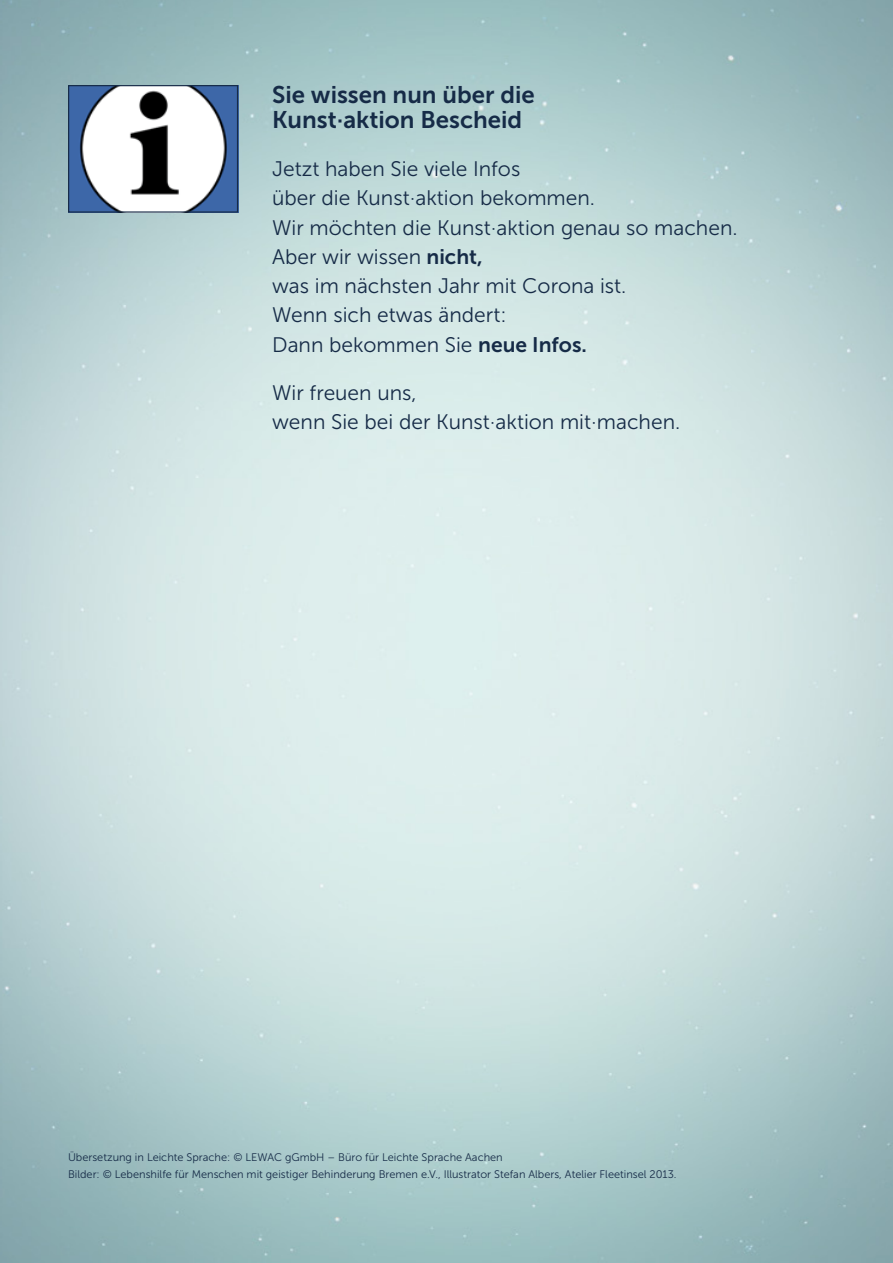
<style>
.page{position:relative;width:893px;height:1263px;background:#fff}
.page>*{position:absolute;margin:0;border:0;box-sizing:border-box;transform-origin:0 0}
.t1{font:24px/24.8px "Museo Sans 700";color:#162b47}
.t2{font:21px/29.2px "Museo Sans 300";color:#162b47}
.t3{font:10.95px/16.8px "Museo Sans 300";color:#162b47}
.s1{font-family:"Museo Sans 700"}
</style>
<div class="page">
<img style="left:1px;top:0;width:892px;height:1263px">
<img style="left:0;top:0;width:1px;height:1263px">
<img style="left:70px;top:87px;width:166px;height:124px">
<div style="left:68px;top:85px;width:170px;height:128px;border:1px solid #162b47"></div>
<p class="t1" style="left:272px;top:82px;width:264px">Sie wissen nun über die<br>Kunst·aktion Bescheid</p>
<p class="t2" style="left:272px;top:154px;width:467px">Jetzt haben Sie viele Infos<br>über die Kunst·aktion bekommen.<br>Wir möchten die Kunst·aktion genau so machen.<br>Aber wir wissen <span class="s1">nicht,<br></span>was im nächsten Jahr mit Corona ist.<br>Wenn sich etwas ändert:<br>Dann bekommen Sie <span class="s1">neue Infos.</span></p>
<p class="t2" style="left:272px;top:378px;width:410px">Wir freuen uns,<br>wenn Sie bei der Kunst·aktion mit·machen.</p>
<p class="t3" style="left:68px;top:1149px;width:610px">Übersetzung in Leichte Sprache: © LEWAC gGmbH – Büro für Leichte Sprache Aachen<br>Bilder: © Lebenshilfe für Menschen mit geistiger Behinderung Bremen e.V., Illustrator Stefan Albers, Atelier Fleetinsel 2013.</p>
</div>
